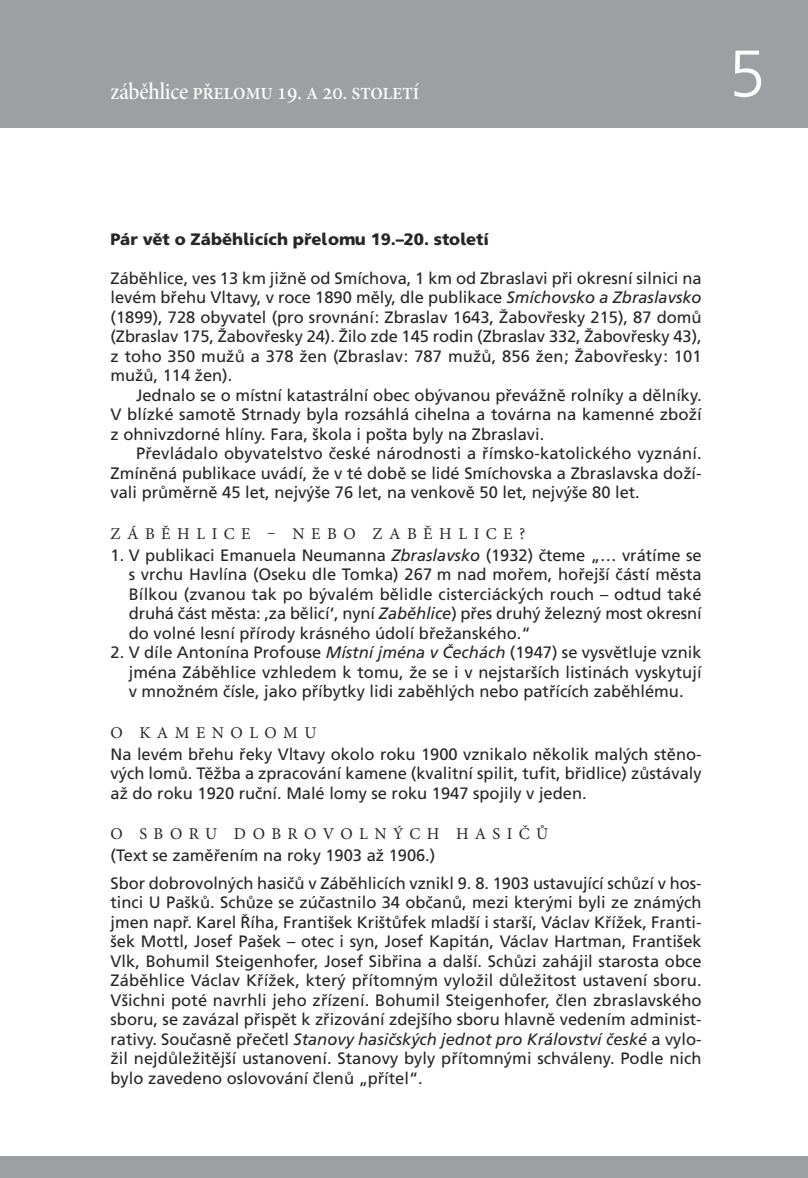
<style>
.page{position:relative;width:808px;height:1178px;background:#fff}
.page>*{position:absolute;margin:0;border:0;box-sizing:border-box;transform-origin:0 0}
.t1{font:300 66px "Frutiger CE";color:#fff}
.t2{font:24px "Minion Pro Medium Cn Subh";letter-spacing:-.01em;color:#fff}
.t3{font:16.5px/19.5px "Frutiger CE";color:#272627;text-align:justify}
.t4{font:16.5px "Minion Pro";letter-spacing:.395em;color:#272627}
.t5{font:16.5px "Cherm Poster";letter-spacing:-.01em;color:#272627}
.s1{font-style:italic}
</style>
<div class="page">
<div style="left:0;top:0;width:808px;height:128px;background:#9d9fa3"></div>
<div style="left:0;top:1157px;width:808px;height:21px;background:#9d9fa3"></div>
<h2 class="t2" style="left:111px;top:83px;width:310px">záběhlice přelomu 19. a 20. století</h2>
<h1 class="t1" style="left:729px;top:47px;width:38px">5</h1>
<p class="t5" style="left:111px;top:224px;width:380px">Pár vět o Záběhlicích přelomu 19.–20. století</p>
<p class="t3" style="left:111px;top:270px;width:593px">Záběhlice, ves 13 km jižně od Smíchova, 1 km od Zbraslavi při okresní silnici na levém břehu Vltavy, v roce 1890 měly, dle publikace <span class="s1">Smíchovsko a Zbraslavsko </span>(1899), 728 obyvatel (pro srovnání: Zbraslav 1643, Žabovřesky 215), 87 domů (Zbraslav 175, Žabovřesky 24). Žilo zde 145 rodin (Zbraslav 332, Žabovřesky 43), z toho 350 mužů a 378 žen (Zbraslav: 787 mužů, 856 žen; Žabovřesky: 101 mužů, 114 žen).</p>
<p class="t3" style="left:111px;top:387px;width:593px;text-indent:26px">Jednalo se o místní katastrální obec obývanou převážně rolníky a dělníky.<br>V blízké samotě Strnady byla rozsáhlá cihelna a továrna na kamenné zboží z ohnivzdorné hlíny. Fara, škola i pošta byly na Zbraslavi.</p>
<p class="t3" style="left:111px;top:445px;width:593px;text-indent:26px">Převládalo obyvatelstvo české národnosti a římsko-katolického vyznání.<br>Zmíněná publikace uvádí, že v té době se lidé Smíchovska a Zbraslavska doží&shy;vali průměrně 45 let, nejvýše 76 let, na venkově 50 let, nejvýše 80 let.</p>
<p class="t4" style="left:111px;top:528px;width:416px">ZÁBĚHLICE – NEBO ZABĚHLICE?</p>
<p class="t3" style="left:129px;top:546px;width:574px;text-indent:-18px">1. V publikaci Emanuela Neumanna <span class="s1">Zbraslavsko</span> (1932) čteme „… vrátíme se s vrchu Havlína (Oseku dle Tomka) 267 m nad mořem, hořejší částí města Bílkou (zvanou tak po bývalém bělidle cisterciáckých rouch – odtud také druhá část města: ,za bělicí‘, nyní <span class="s1">Zaběhlice</span>) přes druhý železný most okresní do volné lesní přírody krásného údolí břežanského.“</p>
<p class="t3" style="left:129px;top:644px;width:574px;text-indent:-18px">2. V díle Antonína Profouse <span class="s1">Místní jména v Čechách</span> (1947) se vysvětluje vznik jména Záběhlice vzhledem k tomu, že se i v nejstarších listinách vyskytují v množném čísle, jako příbytky lidi zaběhlých nebo patřících zaběhlému.</p>
<p class="t4" style="left:111px;top:726px;width:207px">O KAMENOLOMU</p>
<p class="t3" style="left:111px;top:745px;width:593px">Na levém břehu řeky Vltavy okolo roku 1900 vznikalo několik malých stěno&shy;vých lomů. Těžba a zpracování kamene (kvalitní spilit, tufit, břidlice) zůstávaly až do roku 1920 ruční. Malé lomy se roku 1947 spojily v jeden.</p>
<p class="t4" style="left:111px;top:828px;width:439px">O SBORU DOBROVOLNÝCH HASIČŮ</p>
<p class="t3" style="left:111px;top:842px;width:593px;line-height:28px">(Text se zaměřením na roky 1903 až 1906.)<br>Sbor dobrovolných hasičů v Záběhlicích vznikl 9. 8. 1903 ustavující schůzí v hos-</p>
<p class="t3" style="left:111px;top:894px;width:593px">tinci U Pašků. Schůze se zúčastnilo 34 občanů, mezi kterými byli ze známých jmen např. Karel Říha, František Krištůfek mladší i starší, Václav Křížek, Franti&shy;šek Mottl, Josef Pašek – otec i syn, Josef Kapitán, Václav Hartman, František Vlk, Bohumil Steigenhofer, Josef Sibřina a další. Schůzi zahájil starosta obce Záběhlice Václav Křížek, který přítomným vyložil důležitost ustavení sboru.<br>Všichni poté navrhli jeho zřízení. Bohumil Steigenhofer, člen zbraslavského sboru, se zavázal přispět k zřizování zdejšího sboru hlavně vedením administ&shy;rativy. Současně přečetl <span class="s1">Stanovy hasičských jednot pro Království české</span> a vylo&shy;žil nejdůležitější ustanovení. Stanovy byly přítomnými schváleny. Podle nich bylo zavedeno oslovování členů „přítel“.</p>
</div>
